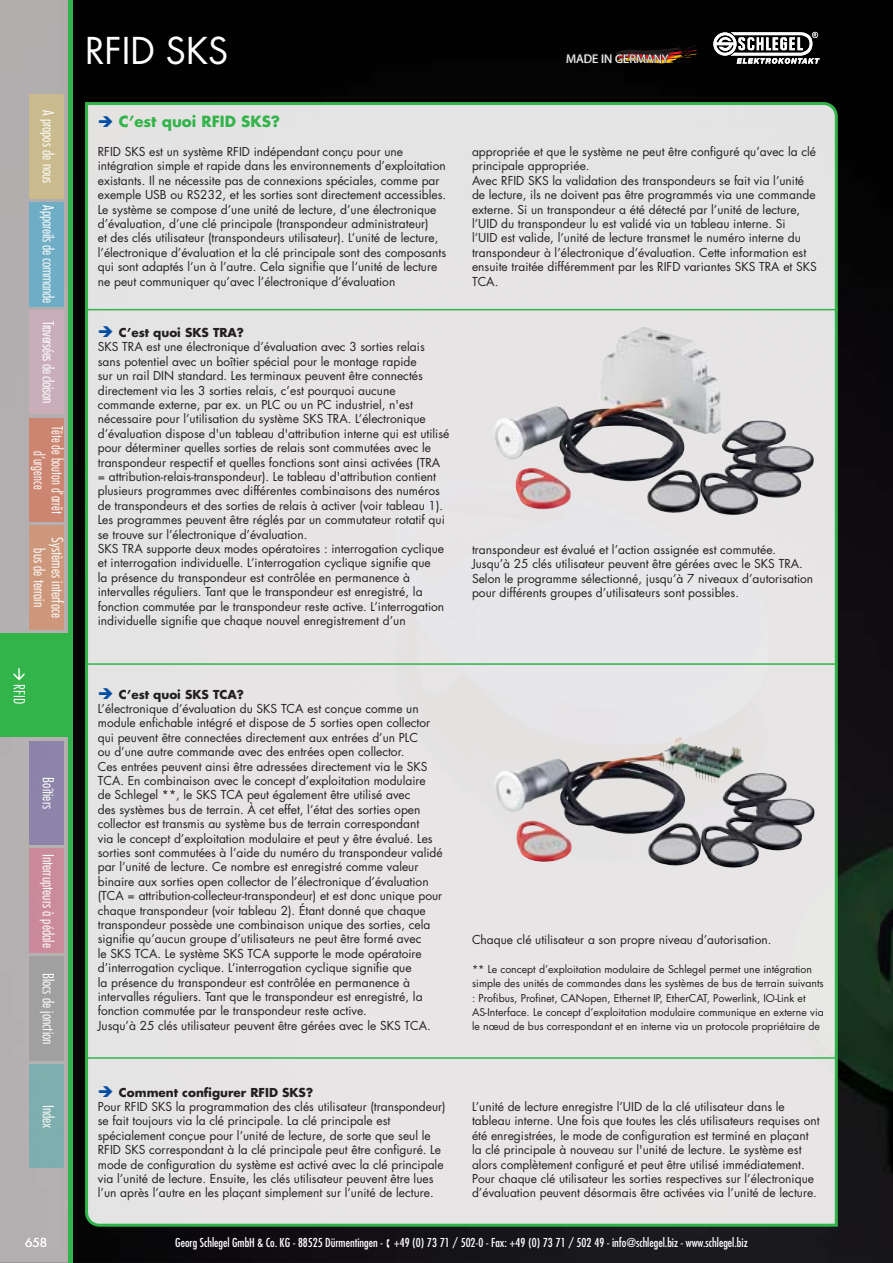
<style>
.page{position:relative;width:893px;height:1263px;background:#fff}
.page>*{position:absolute;margin:0;border:0;box-sizing:border-box;transform-origin:0 0}
.t1{font:36px "Futura Std";color:#fff}
.t2{font:300 condensed 15px/18px "Futura Std";color:#fff;text-align:center}
.t3{font:300 condensed 15px/18px "Futura Std";color:#fff;text-align:center;scale:.92 1}
.t4{font:300 condensed 15px "Futura Std";letter-spacing:-.025em;color:#fff}
.t5{font:700 15px "Futura Std";color:#32b44a}
.t6{font:12.6px "Myriad Pro";color:#fff}
.t7{font:12px/14.4px "Futura Std";color:#231f20}
.t8{font:condensed 12px "Futura Std";color:#fff}
.t9{font:700 12px "Futura Std";color:#231f20}
.t10{font:12px "Futura Std";color:#fff}
.t11{font:10.5px/14.4px "Futura Std";color:#231f20}
</style>
<div class="page">
<img style="left:0;top:0;width:880px;height:1263px">
<div style="left:30px;top:203px;width:34px;height:103px;background:#6fadc5"></div>
<div style="left:30px;top:957px;width:34px;height:103px;background:#a0a0a1"></div>
<div style="left:30px;top:741px;width:34px;height:104px;background:#8d84a9"></div>
<div style="left:30px;top:1064px;width:34px;height:104px;background:#7eafae"></div>
<div style="left:30px;top:526px;width:34px;height:103px;background:#cc977b"></div>
<div style="left:30px;top:310px;width:34px;height:104px;background:#c9aeba"></div>
<div style="left:30px;top:849px;width:34px;height:103px;background:#ca8b9b"></div>
<div style="left:30px;top:418px;width:34px;height:104px;background:#cb8571"></div>
<hr style="left:68px;top:0;width:4px;height:1263px;background:#32b44a">
<div style="left:30px;top:95px;width:34px;height:104px;background:#c9bb8d"></div>
<div style="left:0;top:634px;width:68px;height:103px;background:#32b44a"></div>
<svg style="left:713px;top:32px;width:107px;height:32px"></svg>
<svg style="left:566px;top:46px;width:136px;height:21px;background:#1f130c"></svg>
<img style="left:880px;top:0;width:13px;height:1263px">
<div style="left:84px;top:101px;width:755px;height:1127px;background:#e6e4e4"></div>
<img style="left:492px;top:326px;width:322px;height:189px">
<img style="left:493px;top:737px;width:251px;height:98px">
<hr style="left:85px;top:309px;width:753px;height:1px;background:#32b44a">
<hr style="left:85px;top:663px;width:753px;height:2px;background:#32b44a">
<hr style="left:85px;top:1057px;width:753px;height:2px;background:#32b44a">
<svg style="left:99px;top:116px;width:14px;height:11px"></svg>
<svg style="left:99px;top:326px;width:14px;height:11px"></svg>
<svg style="left:99px;top:687px;width:14px;height:12px"></svg>
<svg style="left:99px;top:1086px;width:14px;height:11px"></svg>
<p class="t2" style="left:57px;top:110px;width:75px;rotate:90deg">A propos de nous</p>
<p class="t2" style="left:57px;top:205px;width:99px;rotate:90deg">Appareils de commande</p>
<p class="t4" style="left:55px;top:321px;width:83px;rotate:90deg">Traversées de cloison</p>
<p class="t3" style="left:66px;top:426px;width:97px;rotate:90deg">Tête de bouton d’arrêt d’urgence</p>
<p class="t2" style="left:66px;top:537px;width:82px;rotate:90deg">Systèmes interface bus de terrain</p>
<p class="t2" style="left:28px;top:684px;width:21px;rotate:90deg">RFID</p>
<p class="t2" style="left:57px;top:777px;width:33px;rotate:90deg">Boîtiers</p>
<p class="t2" style="left:57px;top:854px;width:95px;rotate:90deg">Interrupteurs à pédale</p>
<p class="t2" style="left:57px;top:973px;width:73px;rotate:90deg">Blocs de jonction</p>
<p class="t2" style="left:57px;top:1105px;width:25px;rotate:90deg">Index</p>
<h1 class="t1" style="left:85px;top:34px;width:145px">RFID SKS</h1>
<p class="t6" style="left:566px;top:54px;width:104px">MADE IN GERMANY</p>
<p class="t5" style="left:119px;top:115px;width:162px">C’est quoi RFID SKS?</p>
<p class="t7" style="left:98px;top:145px;width:350px">RFID SKS est un système RFID indépendant conçu pour une intégration simple et rapide dans les environnements d’exploitation existants. Il ne nécessite pas de connexions spéciales, comme par exemple USB ou RS232, et les sorties sont directement accessibles.<br>Le système se compose d’une unité de lecture, d’une électronique d’évaluation, d’une clé principale (transpondeur administrateur)<br>et des clés utilisateur (transpondeurs utilisateur). L’unité de lecture, l’électronique d’évaluation et la clé principale sont des composants qui sont adaptés l’un à l’autre. Cela signifie que l’unité de lecture ne peut communiquer qu’avec l’électronique d’évaluation</p>
<p class="t7" style="left:472px;top:145px;width:346px">appropriée et que le système ne peut être configuré qu’avec la clé principale appropriée.<br>Avec RFID SKS la validation des transpondeurs se fait via l’unité de lecture, ils ne doivent pas être programmés via une commande externe. Si un transpondeur a été détecté par l’unité de lecture, l’UID du transpondeur lu est validé via un tableau interne. Si<br>l’UID est valide, l’unité de lecture transmet le numéro interne du transpondeur à l’électronique d’évaluation. Cette information est ensuite traitée différemment par les RIFD variantes SKS TRA et SKS TCA.</p>
<p class="t9" style="left:119px;top:327px;width:127px">C’est quoi SKS TRA?</p>
<p class="t7" style="left:98px;top:341px;width:353px">SKS TRA est une électronique d’évaluation avec 3 sorties relais sans potentiel avec un boîtier spécial pour le montage rapide<br>sur un rail DIN standard. Les terminaux peuvent être connectés directement via les 3 sorties relais, c’est pourquoi aucune commande externe, par ex. un PLC ou un PC industriel, n'est nécessaire pour l’utilisation du système SKS TRA. L’électronique d’évaluation dispose d'un tableau d'attribution interne qui est utilisé pour déterminer quelles sorties de relais sont commutées avec le transpondeur respectif et quelles fonctions sont ainsi activées (TRA = attribution-relais-transpondeur). Le tableau d'attribution contient plusieurs programmes avec différentes combinaisons des numéros de transpondeurs et des sorties de relais à activer (voir tableau 1).<br>Les programmes peuvent être réglés par un commutateur rotatif qui se trouve sur l’électronique d’évaluation.<br>SKS TRA supporte deux modes opératoires : interrogation cyclique et interrogation individuelle. L’interrogation cyclique signifie que<br>la présence du transpondeur est contrôlée en permanence à intervalles réguliers. Tant que le transpondeur est enregistré, la fonction commutée par le transpondeur reste active. L’interrogation individuelle signifie que chaque nouvel enregistrement d’un</p>
<p class="t7" style="left:472px;top:543px;width:343px">transpondeur est évalué et l’action assignée est commutée.<br>Jusqu’à 25 clés utilisateur peuvent être gérées avec le SKS TRA.<br>Selon le programme sélectionné, jusqu’à 7 niveaux d’autorisation pour différents groupes d’utilisateurs sont possibles.</p>
<p class="t9" style="left:119px;top:688px;width:126px">C’est quoi SKS TCA?</p>
<p class="t7" style="left:98px;top:702px;width:346px">L’électronique d’évaluation du SKS TCA est conçue comme un module enfichable intégré et dispose de 5 sorties open collector qui peuvent être connectées directement aux entrées d’un PLC<br>ou d’une autre commande avec des entrées open collector.<br>Ces entrées peuvent ainsi être adressées directement via le SKS TCA. En combinaison avec le concept d’exploitation modulaire<br>de Schlegel **, le SKS TCA peut également être utilisé avec<br>des systèmes bus de terrain. À cet effet, l’état des sorties open collector est transmis au système bus de terrain correspondant<br>via le concept d’exploitation modulaire et peut y être évalué. Les sorties sont commutées à l’aide du numéro du transpondeur validé par l’unité de lecture. Ce nombre est enregistré comme valeur binaire aux sorties open collector de l’électronique d’évaluation (TCA = attribution-collecteur-transpondeur) et est donc unique pour chaque transpondeur (voir tableau 2). Étant donné que chaque transpondeur possède une combinaison unique des sorties, cela signifie qu’aucun groupe d’utilisateurs ne peut être formé avec<br>le SKS TCA. Le système SKS TCA supporte le mode opératoire d’interrogation cyclique. L’interrogation cyclique signifie que<br>la présence du transpondeur est contrôlée en permanence à intervalles réguliers. Tant que le transpondeur est enregistré, la fonction commutée par le transpondeur reste active.<br>Jusqu’à 25 clés utilisateur peuvent être gérées avec le SKS TCA.</p>
<p class="t7" style="left:472px;top:933px;width:301px">Chaque clé utilisateur a son propre niveau d’autorisation.</p>
<p class="t11" style="left:472px;top:962px;width:353px">** Le concept d’exploitation modulaire de Schlegel permet une intégration simple des unités de commandes dans les systèmes de bus de terrain suivants : Profibus, Profinet, CANopen, Ethernet IP, EtherCAT, Powerlink, IO-Link et AS-Interface. Le concept d’exploitation modulaire communique en externe via le nœud de bus correspondant et en interne via un protocole propriétaire de</p>
<p class="t9" style="left:119px;top:1087px;width:196px">Comment configurer RFID SKS?</p>
<p class="t7" style="left:98px;top:1100px;width:349px">Pour RFID SKS la programmation des clés utilisateur (transpondeur) se fait toujours via la clé principale. La clé principale est spécialement conçue pour l’unité de lecture, de sorte que seul le RFID SKS correspondant à la clé principale peut être configuré. Le mode de configuration du système est activé avec la clé principale via l’unité de lecture. Ensuite, les clés utilisateur peuvent être lues l’un après l’autre en les plaçant simplement sur l’unité de lecture.</p>
<p class="t7" style="left:472px;top:1100px;width:349px">L’unité de lecture enregistre l’UID de la clé utilisateur dans le tableau interne. Une fois que toutes les clés utilisateurs requises ont été enregistrées, le mode de configuration est terminé en plaçant la clé principale à nouveau sur l'unité de lecture. Le système est alors complètement configuré et peut être utilisé immédiatement.<br>Pour chaque clé utilisateur les sorties respectives sur l’électronique d’évaluation peuvent désormais être activées via l’unité de lecture.</p>
<p class="t10" style="left:25px;top:1237px;width:24px">658</p>
<p class="t8" style="left:175px;top:1237px;width:574px">Georg Schlegel GmbH &amp; Co. KG - 88525 Dürmentingen - ▪ +49 (0) 73 71 / 502-0 - Fax: +49 (0) 73 71 / 502 49 - info@schlegel.biz - www.schlegel.biz</p>
</div>
